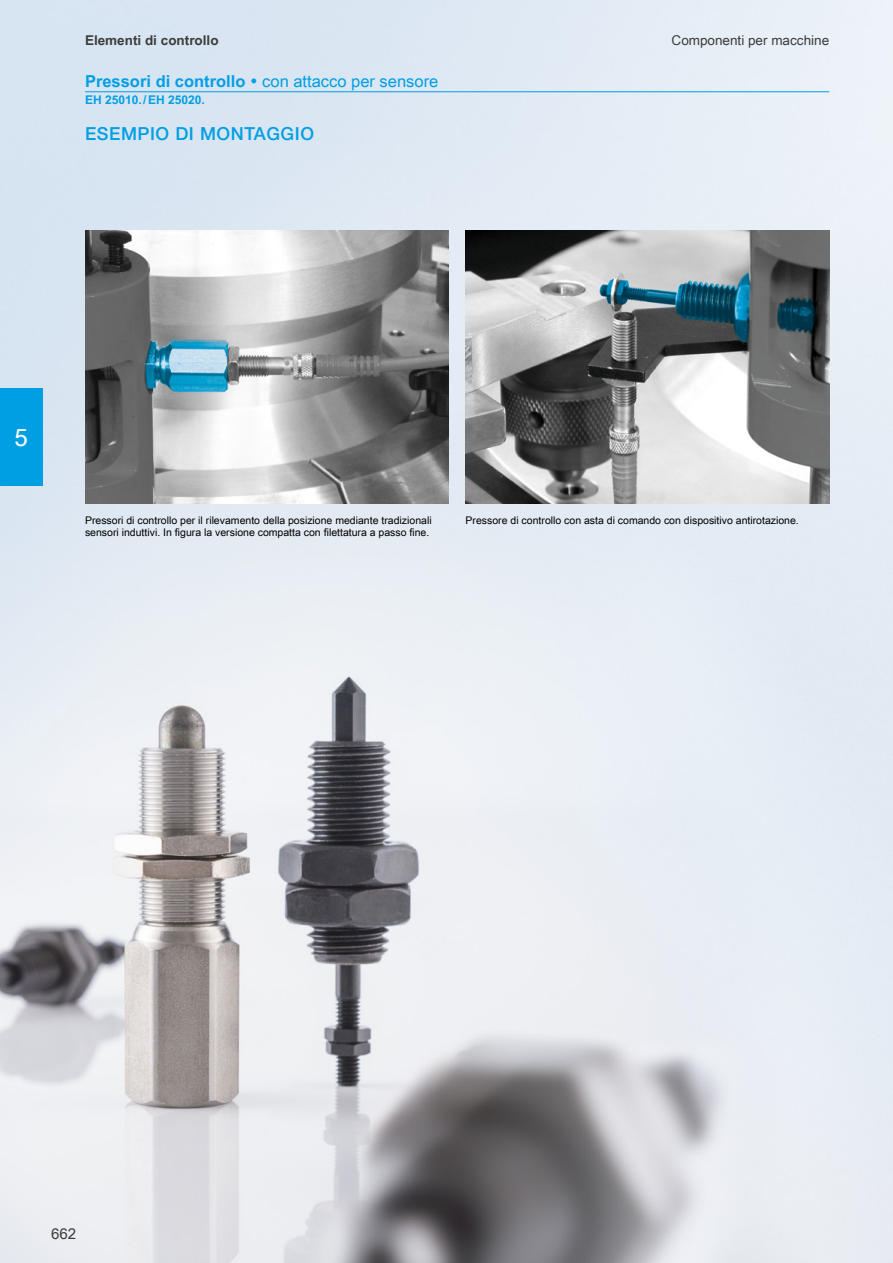
<style>
.page{position:relative;width:893px;height:1263px;background:#fff}
.page>*{position:absolute;margin:0;border:0;box-sizing:border-box;transform-origin:0 0}
.t1{font:24px "Arial Unicode MS";color:#fff}
.t2{font:500 18px "Helvetica Neue LT Std";letter-spacing:.03em;color:#009fe3}
.t3{font:16.5px "Arial Unicode MS";color:#009fe3}
.t4{font:15px "Arial Unicode MS";color:#3c3c3b}
.t5{font:13.5px "Arial Unicode MS";color:#3c3c3b}
.t6{font:700 13.5px "Arial Unicode MS";color:#3c3c3b}
.t7{font:700 12px "Arial Unicode MS";color:#009fe3}
.t8{font:10.5px/12.6px "Arial Unicode MS";color:#000}
.s1{font-weight:700}
</style>
<div class="page">
<img style="left:0;top:0;width:893px;height:1263px">
<img style="left:85px;top:231px;width:364px;height:272px">
<img style="left:466px;top:231px;width:363px;height:272px">
<hr style="left:85px;top:91px;width:744px;height:1px;background:#009fe3">
<div style="left:0;top:389px;width:43px;height:97px;background:#009fe3"></div>
<p class="t6" style="left:85px;top:30px;width:135px">Elementi di controllo</p>
<p class="t5" style="left:672px;top:30px;width:159px">Componenti per macchine</p>
<h3 class="t3" style="left:85px;top:69px;width:355px"><span class="s1">Pressori di controllo</span> • con attacco per sensore</h3>
<p class="t7" style="left:85px;top:91px;width:121px">EH 25010./EH 25020.</p>
<h2 class="t2" style="left:85px;top:123px;width:231px">ESEMPIO DI MONTAGGIO</h2>
<h1 class="t1" style="left:15px;top:420px;width:15px">5</h1>
<p class="t8" style="left:85px;top:513px;width:348px">Pressori di controllo per il rilevamento della posizione mediante tradizionali sensori induttivi. In figura la versione compatta con filettatura a passo fine.</p>
<p class="t8" style="left:466px;top:513px;width:335px">Pressore di controllo con asta di comando con dispositivo antirotazione.</p>
<h3 class="t4" style="left:51px;top:1223px;width:27px">662</h3>
</div>
